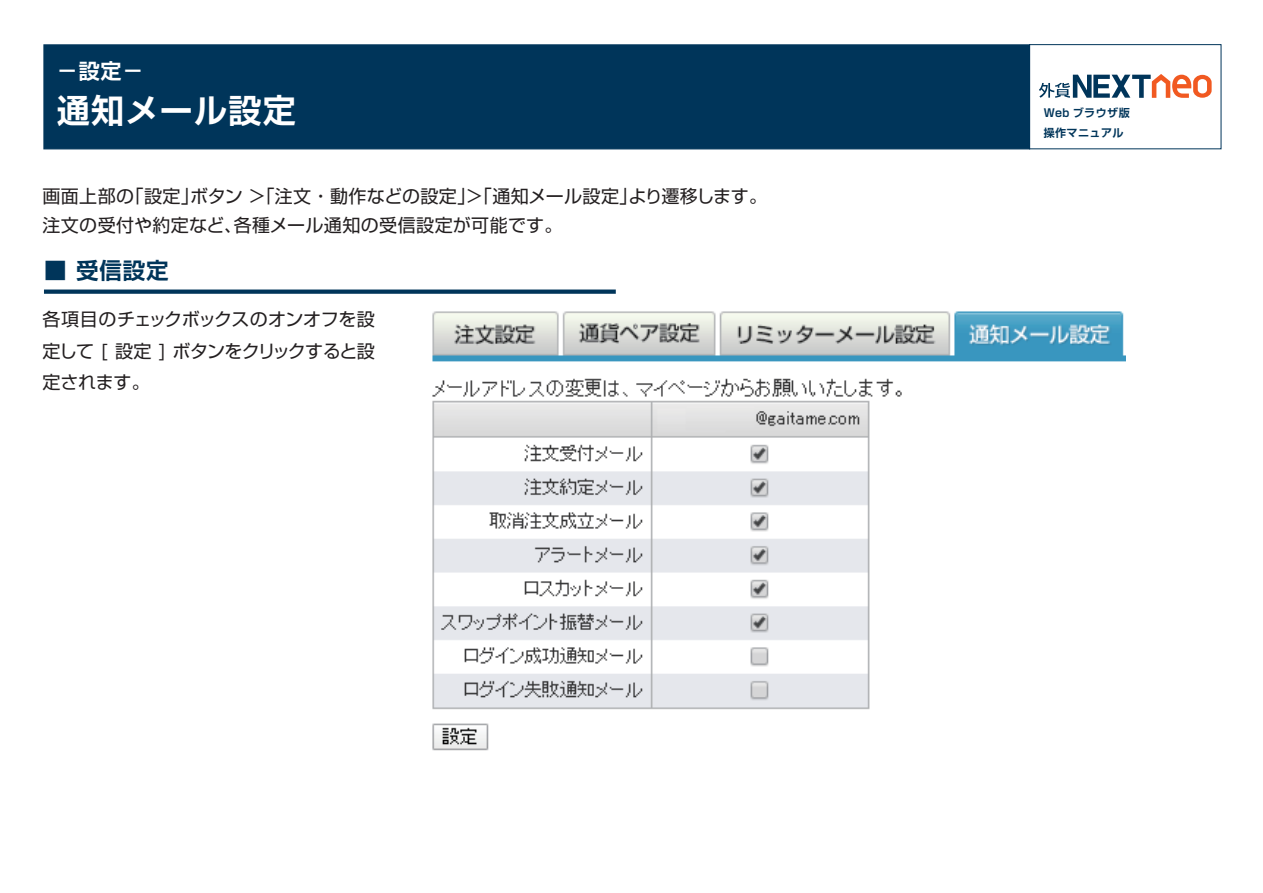
<style>
.page{position:relative;width:1263px;height:893px;background:#fff}
.page>*{position:absolute;margin:0;border:0;box-sizing:border-box;transform-origin:0 0}
.t1{font:700 33px "Shin Go Pro De";letter-spacing:.04em;color:#fff}
.t2{font:700 22.5px "Shin Go Pro De";color:#00355a}
.t3{font:700 21px "Shin Go Pro De";color:#fff}
.t4{font:18px/28.7px "Shin Go Pro";letter-spacing:.025em;color:#231f20}
.t5{font:18px/31.5px "Shin Go Pro";letter-spacing:.005em;color:#231f20;text-align:justify}
.t6{font:700 11.1px/19.4px "Shin Go Pro De";letter-spacing:.04em;color:#00355a}
</style>
<div class="page">
<svg style="left:1039px;top:74px;width:172px;height:24px"></svg>
<div style="left:1029px;top:44px;width:192px;height:105px;border:1px solid #00355a"></div>
<div style="left:43px;top:44px;width:987px;height:105px;background:#00355a;border:1px solid #00355a"></div>
<div style="left:44px;top:289px;width:572px;height:5px;background:#00355a"></div>
<img style="left:432px;top:311px;width:693px;height:440px">
<p class="t3" style="left:57px;top:54px;width:88px">－設定－</p>
<h1 class="t1" style="left:57px;top:83px;width:240px">通知メール設定</h1>
<p class="t4" style="left:42px;top:180px;width:726px">画面上部の「設定」ボタン ＞「注文・動作などの設定」＞「通知メール設定」より遷移します。注文の受付や約定など、各種メール通知の受信設定が可能です。</p>
<p class="t2" style="left:44px;top:252px;width:126px">■ 受信設定</p>
<p class="t5" style="left:42px;top:301px;width:334px">各項目のチェックボックスのオンオフを設定して [ 設定 ] ボタンをクリックすると設定されます。</p>
<p class="t6" style="left:1044px;top:102px;width:88px">Web ブラウザ版操作マニュアル</p>
</div>
